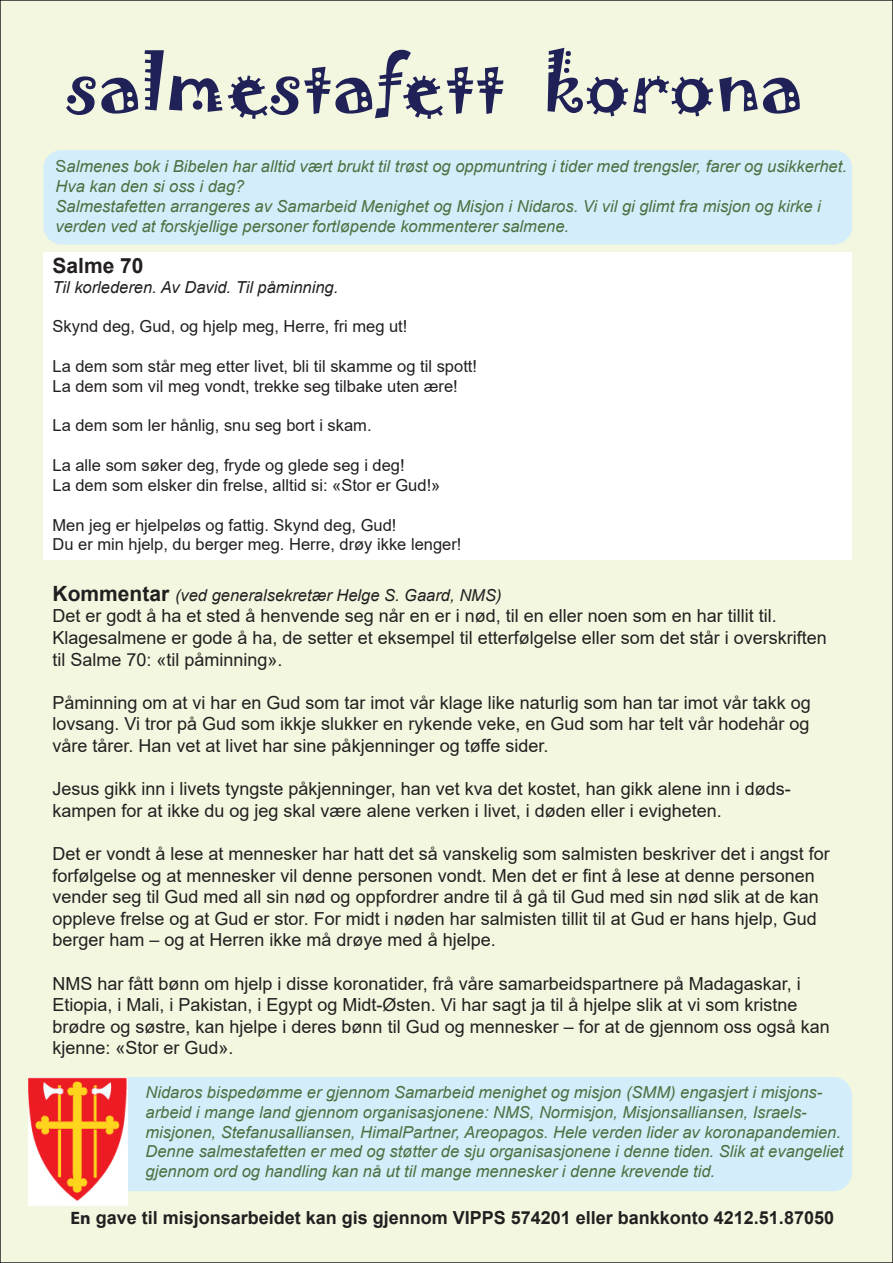
<style>
.page{position:relative;width:893px;height:1263px;background:#f3f7df}
.page>*{position:absolute;margin:0;border:0;box-sizing:border-box;transform-origin:0 0}
.t1{font:72px "Jokerman";color:#1f2157;scale:1.04 1}
.t2{font:700 21px "Arial";color:#231f20}
.t3{font:18px/21.6px "Arial";color:#231f20}
.t4{font:700 18px "Arial";color:#231f20}
.t5{font:italic 16.5px/19.8px "Arial";color:#4b7141}
.t6{font:16.5px/19.8px "Arial";color:#231f20}
.t7{font:italic 16.5px/19.8px "Arial";color:#4c7041}
.t8{font:italic 16.5px "Arial";color:#231f20}
.s1{font-style:normal}
.s2{font-weight:700;font-style:normal;font-size:21px}
.s3{font-family:"Myriad Pro"}
</style>
<div class="page">
<div style="left:44px;top:1077px;width:808px;height:114px;background:#d4edfa;border-radius:19px"></div>
<div style="left:44px;top:150px;width:808px;height:95px;background:#d4edfa;border-radius:18px"></div>
<div style="left:44px;top:252px;width:808px;height:308px;background:#fff"></div>
<img style="left:29px;top:1077px;width:99px;height:128px">
<h1 class="t1" style="left:66px;top:31px;width:709px">salmestafett korona</h1>
<p class="t7" style="left:56px;top:157px;width:793px"><span class="s1">S</span>almenes bok i Bibelen har alltid vært brukt til trøst og oppmuntring i tider med trengsler, farer og usikkerhet.<br>Hva kan den si oss i dag?<br>Salmestafetten arrangeres av Samarbeid Menighet og Misjon i Nidaros. Vi vil gi glimt fra misjon og kirke i verden ved at forskjellige personer fortløpende kommenterer salmene.</p>
<p class="t2" style="left:52px;top:251px;width:93px">Salme 70</p>
<p class="t8" style="left:52px;top:276px;width:287px">Til korlederen. Av David. Til påminning.</p>
<p class="t6" style="left:52px;top:317px;width:356px">Skynd deg, Gud, og hjelp meg, Herre, fri meg ut!</p>
<p class="t6" style="left:52px;top:356px;width:426px">La dem som står meg etter livet, bli til skamme og til spott!<br>La dem som vil meg vondt, trekke seg tilbake uten ære!</p>
<p class="t6" style="left:52px;top:416px;width:321px">La dem som ler hånlig, snu seg bort i skam.</p>
<p class="t6" style="left:52px;top:455px;width:389px">La alle som søker deg, fryde og glede seg i deg!<br>La dem som elsker din frelse, alltid si: «Stor er Gud!»</p>
<p class="t6" style="left:52px;top:515px;width:411px">Men jeg er hjelpeløs og fattig. Skynd deg, Gud!<br>Du er min hjelp, du berger meg. Herre, drøy ikke lenger!</p>
<p class="t8" style="left:52px;top:584px;width:450px"><span class="s2">Kommentar</span> (ved generalsekretær Helge S. Gaard, NMS)</p>
<p class="t3" style="left:52px;top:605px;width:776px">Det er godt å ha et sted å henvende seg når en er i nød, til en eller noen som en har tillit til.<br>Klagesalmene er gode å ha, de setter et eksempel til etterfølgelse eller som det står i overskriften til Salme 70: «til påminning».</p>
<p class="t3" style="left:52px;top:691px;width:760px;text-align:justify">Påminning om at vi har en Gud som tar imot vår klage like naturlig som han tar imot vår takk og lovsang. Vi tror på Gud som ikkje slukker en rykende veke, en Gud som har telt vår hodehår og våre tårer. Han vet at livet har sine påkjenninger og tøffe sider.</p>
<p class="t3" style="left:52px;top:778px;width:740px">Jesus gikk inn i livets tyngste påkjenninger, han vet kva det kostet, han gikk alene inn i døds&shy;kampen for at ikke du og jeg skal være alene verken i livet, i døden eller i evigheten.</p>
<p class="t3" style="left:52px;top:843px;width:779px">Det er vondt å lese at mennesker har hatt det så vanskelig som salmisten beskriver det i angst for forfølgelse og at mennesker vil denne personen vondt. Men det er fint å lese at denne personen vender seg til Gud med all sin nød og oppfordrer andre til å gå til Gud med sin nød slik at de kan oppleve frelse og at Gud er stor. For midt i nøden har salmisten tillit til at Gud er hans hjelp, Gud berger ham – og at Herren ikke må drøye med å hjelpe.</p>
<p class="t3" style="left:52px;top:972px;width:779px">NMS har fått bønn om hjelp i disse koronatider, frå våre samarbeidspartnere på Madagaskar, i Etiopia, i Mali, i Pakistan, i Egypt og Midt-Østen. Vi har sagt ja til å hjelpe slik at vi som kristne brødre og søstre, kan hjelpe i deres bønn til Gud og mennesker – for at de gjennom oss også kan kjenne: «Stor er Gud».</p>
<p class="t5" style="left:146px;top:1082px;width:699px">Nidaros bispedømme er gjennom Samarbeid menighet og misjon (SMM) engasjert i misjons&shy;arbeid i mange land gjennom organisasjonene: NMS, Normisjon, Misjonsalliansen, Israels&shy;misjonen, Stefanusalliansen, HimalPartner, Areopagos. Hele verden lider av koronapandemien.<br>Denne salmestafetten er med og støtter de sju organisasjonene i denne tiden. Slik at evangeliet gjennom ord og handling kan nå ut til mange mennesker i denne krevende tid.</p>
<p class="t4" style="left:71px;top:1204px;width:765px"><span class="s3">En</span> gave til misjonsarbeidet kan gis gjennom VIPPS 574201 eller bankkonto 4212.51.87050</p>
</div>
